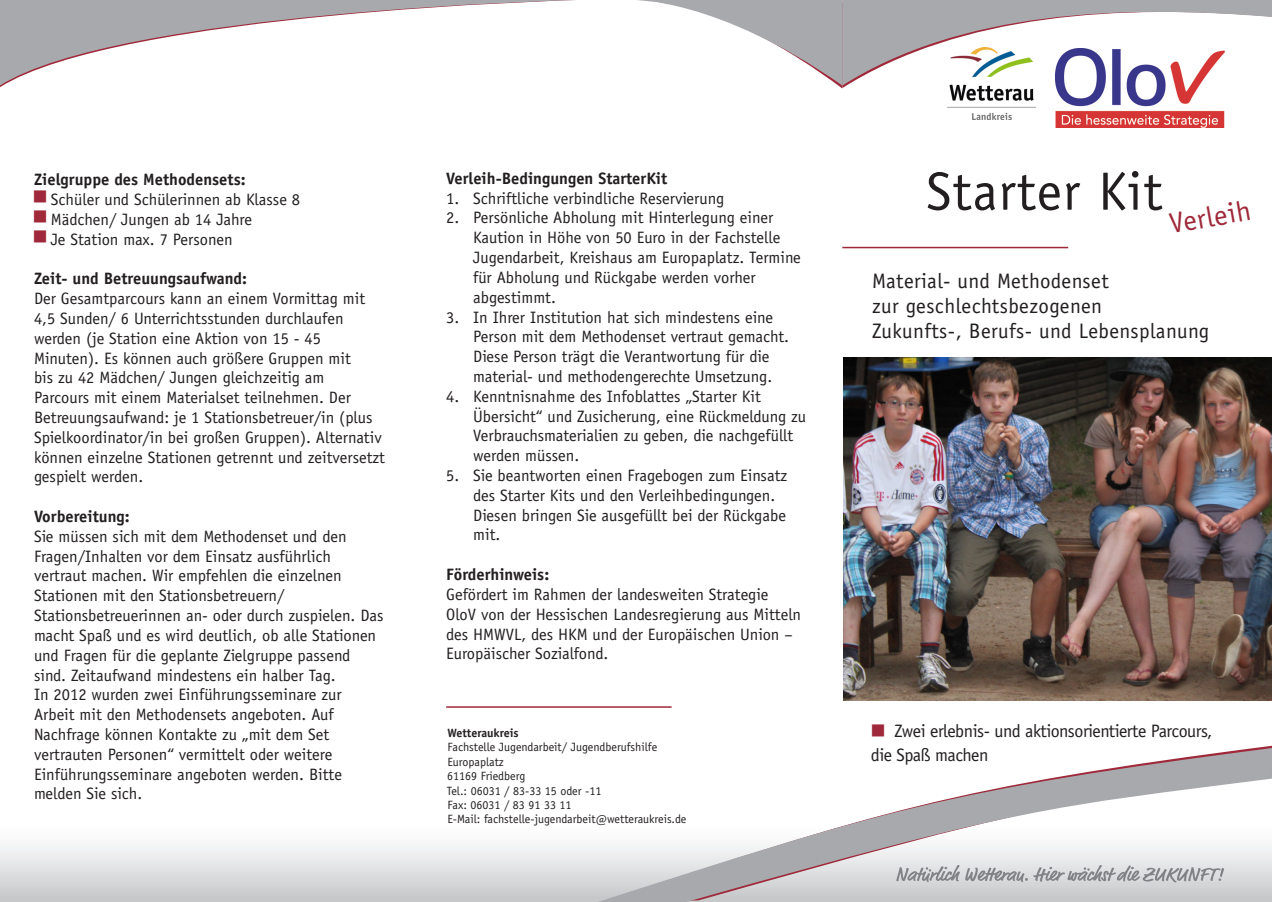
<style>
.page{position:relative;width:1272px;height:902px;background:#fff}
.page>*{position:absolute;margin:0;border:0;box-sizing:border-box;transform-origin:0 0}
.t1{font:54px "Officina Sans";letter-spacing:.02em;color:#231f20}
.t2{font:28.5px "Officina Sans";color:#9f293a}
.t3{font:21px/25.2px "Officina Sans";letter-spacing:.02em;color:#231f20}
.t4{font:18px/24px "Officina Sans";letter-spacing:-.025em;color:#231f20}
.t5{font:16.5px/19.8px "Officina Sans";color:#231f20}
.t6{font:700 16.5px "Officina Sans";color:#231f20}
.t7{font:12px/14.4px "Officina Sans";color:#231f20}
.t8{font:700 12px "Officina Sans";color:#231f20}
</style>
<div class="page">
<div style="left:0;top:826px;width:1271px;height:75px;background:linear-gradient(to bottom,#fff,#c7c8ca)"></div>
<svg style="left:597px;top:748px;width:674px;height:153px"></svg>
<svg style="left:638px;top:0;width:633px;height:88px"></svg>
<img style="left:947px;top:47px;width:88px;height:72px">
<hr style="left:446px;top:706px;width:225px;height:1px;background:#9f293a">
<hr style="left:842px;top:247px;width:226px;height:1px;background:#9f293a">
<svg style="left:0;top:0;width:575px;height:85px"></svg>
<img style="left:1055px;top:49px;width:169px;height:78px">
<svg style="left:896px;top:864px;width:328px;height:18px;background:#c0c1c4"></svg>
<img style="left:843px;top:357px;width:427px;height:343px">
<p class="t6" style="left:34px;top:169px;width:213px">Zielgruppe des Methodensets:</p>
<p class="t5" style="left:51px;top:189px;width:251px">Schüler und Schülerinnen ab Klasse 8<br>Mädchen/ Jungen ab 14 Jahre<br>Je Station max. 7 Personen</p>
<p class="t6" style="left:34px;top:268px;width:214px">Zeit- und Betreuungsaufwand:</p>
<p class="t5" style="left:34px;top:288px;width:352px">Der Gesamtparcours kann an einem Vormittag mit 4,5 Sunden/ 6 Unterrichtsstunden durchlaufen werden (je Station eine Aktion von 15 - 45<br>Minuten). Es können auch größere Gruppen mit<br>bis zu 42 Mädchen/ Jungen gleichzeitig am<br>Parcours mit einem Materialset teilnehmen. Der Betreuungsaufwand: je 1 Stationsbetreuer/in (plus Spielkoordinator/in bei großen Gruppen). Alternativ können einzelne Stationen getrennt und zeitversetzt gespielt werden.</p>
<p class="t6" style="left:34px;top:506px;width:97px">Vorbereitung:</p>
<p class="t5" style="left:34px;top:526px;width:351px">Sie müssen sich mit dem Methodenset und den Fragen/Inhalten vor dem Einsatz ausführlich vertraut machen. Wir empfehlen die einzelnen Stationen mit den Stationsbetreuern/ Stationsbetreuerinnen an- oder durch zuspielen. Das macht Spaß und es wird deutlich, ob alle Stationen und Fragen für die geplante Zielgruppe passend sind. Zeitaufwand mindestens ein halber Tag.<br>In 2012 wurden zwei Einführungsseminare zur Arbeit mit den Methodensets angeboten. Auf Nachfrage können Kontakte zu „mit dem Set vertrauten Personen“ vermittelt oder weitere Einführungsseminare angeboten werden. Bitte melden Sie sich.</p>
<p class="t6" style="left:446px;top:168px;width:222px">Verleih-Bedingungen StarterKit</p>
<p class="t5" style="left:446px;top:188px;width:279px">1. Schriftliche verbindliche Reservierung</p>
<p class="t5" style="left:473px;top:208px;width:329px;text-indent:-27px">2. Persönliche Abholung mit Hinterlegung einer Kaution in Höhe von 50 Euro in der Fachstelle Jugendarbeit, Kreishaus am Europaplatz. Termine für Abholung und Rückgabe werden vorher abgestimmt.</p>
<p class="t5" style="left:473px;top:307px;width:317px;text-indent:-27px">3. In Ihrer Institution hat sich mindestens eine Person mit dem Methodenset vertraut gemacht.<br>Diese Person trägt die Verantwortung für die material- und methodengerechte Umsetzung.</p>
<p class="t5" style="left:473px;top:386px;width:334px;text-indent:-27px">4. Kenntnisnahme des Infoblattes „Starter Kit Übersicht“ und Zusicherung, eine Rückmeldung zu Verbrauchsmaterialien zu geben, die nachgefüllt werden müssen.</p>
<p class="t5" style="left:473px;top:465px;width:315px;text-indent:-27px">5. Sie beantworten einen Fragebogen zum Einsatz des Starter Kits und den Verleihbedingungen.<br>Diesen bringen Sie ausgefüllt bei der Rückgabe mit.</p>
<p class="t6" style="left:446px;top:564px;width:105px">Förderhinweis:</p>
<p class="t5" style="left:446px;top:584px;width:356px">Gefördert im Rahmen der landesweiten Strategie OloV von der Hessischen Landesregierung aus Mitteln des HMWVL, des HKM und der Europäischen Union – Europäischer Sozialfond.</p>
<p class="t8" style="left:447px;top:725px;width:73px">Wetteraukreis</p>
<p class="t7" style="left:447px;top:740px;width:241px">Fachstelle Jugendarbeit/ Jugendberufshilfe<br>Europaplatz<br>61169 Friedberg<br>Tel.: 06031 / 83-33 15 oder -11<br>Fax: 06031 / 83 91 33 11<br>E-Mail: fachstelle-jugendarbeit@wetteraukreis.de</p>
<h1 class="t1" style="left:926px;top:160px;width:237px">Starter Kit</h1>
<h2 class="t2" style="left:1166px;top:207px;width:84px;rotate:-10deg">Verleih</h2>
<p class="t3" style="left:872px;top:268px;width:339px">Material- und Methodenset<br>zur geschlechtsbezogenen<br>Zukunfts-, Berufs- und Lebensplanung</p>
<p class="t4" style="left:871px;top:719px;width:343px;text-indent:23px">Zwei erlebnis- und aktionsorientierte Parcours, die Spaß machen</p>
</div>
